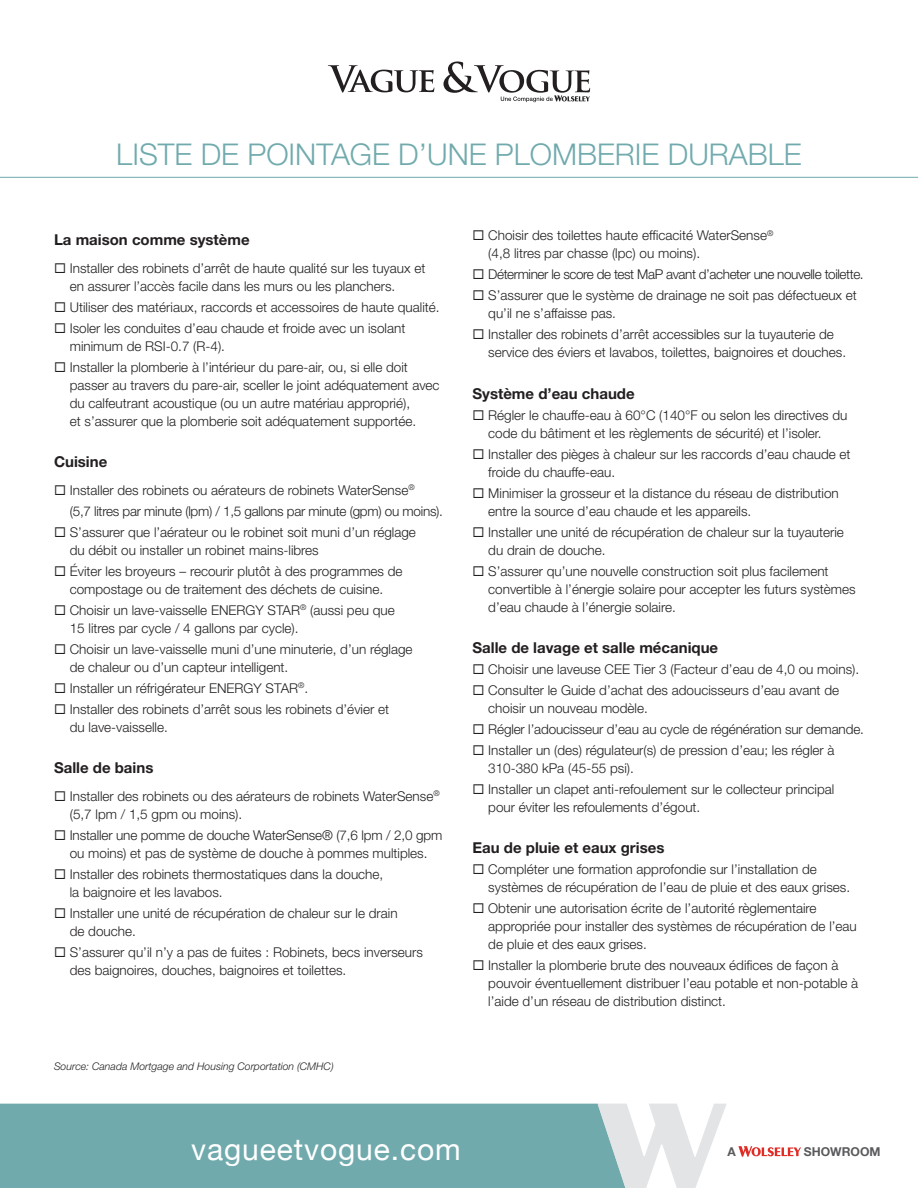
<style>
.page{position:relative;width:918px;height:1188px;background:#fff}
.page>*{position:absolute;margin:0;border:0;box-sizing:border-box;transform-origin:0 0}
.t1{font:300 30px "Helvetica Neue LT Pro";color:#71aaad}
.t2{font:30px "Helvetica Neue";letter-spacing:.03em;color:#fff}
.t3{font:700 15px "Helvetica Neue LT Pro";color:#231f20}
.t4{font:300 13.5px/18px "Helvetica Neue LT Pro";color:#231f20}
.t5{font:300 13.5px "Helvetica Neue LT Pro";letter-spacing:-.03em;color:#231f20}
.t6{font:700 12.15px "Helvetica Neue";color:#5a5a5d}
.t7{font:italic 300 10.5px "Helvetica Neue LT Pro";color:#231f20}
</style>
<div class="page">
<div style="left:0;top:1104px;width:598px;height:84px;background:#71aaad"></div>
<svg style="left:598px;top:1104px;width:129px;height:84px"></svg>
<svg style="left:738px;top:1146px;width:63px;height:11px"></svg>
<svg style="left:328px;top:65px;width:106px;height:28px"></svg>
<svg style="left:443px;top:61px;width:147px;height:41px"></svg>
<hr style="left:0;top:177px;width:918px;height:1px;background:#71aaad">
<p class="t1" style="left:116px;top:136px;width:687px">LISTE DE POINTAGE D’UNE PLOMBERIE DURABLE</p>
<p class="t3" style="left:54px;top:230px;width:197px">La maison comme système</p>
<p class="t4" style="left:70px;top:259px;width:357px;text-indent:-16px">◻ Installer des robinets d’arrêt de haute qualité sur les tuyaux et en assurer l’accès facile dans les murs ou les planchers.</p>
<p class="t4" style="left:54px;top:298px;width:387px">◻ Utiliser des matériaux, raccords et accessoires de haute qualité.</p>
<p class="t4" style="left:70px;top:319px;width:337px;text-indent:-16px">◻ Isoler les conduites d’eau chaude et froide avec un isolant minimum de RSI-0.7 (R-4).</p>
<p class="t4" style="left:70px;top:358px;width:371px;text-indent:-16px">◻ Installer la plomberie à l’intérieur du pare-air, ou, si elle doit passer au travers du pare-air, sceller le joint adéquatement avec du calfeutrant acoustique (ou un autre matériau approprié),<br>et s’assurer que la plomberie soit adéquatement supportée.</p>
<p class="t3" style="left:54px;top:452px;width:55px">Cuisine</p>
<p class="t4" style="left:70px;top:479px;width:375px;line-height:21px;text-indent:-16px">◻ Installer des robinets ou aérateurs de robinets WaterSense<sup>®<br></sup>(5,7 litres par minute (lpm) / 1,5 gallons par minute (gpm) ou moins).</p>
<p class="t4" style="left:70px;top:523px;width:348px;text-indent:-16px">◻ S’assurer que l’aérateur ou le robinet soit muni d’un réglage du débit ou installer un robinet mains-libres</p>
<p class="t4" style="left:54px;top:562px;width:350px;text-align:center">◻ Éviter les broyeurs – recourir plutôt à des programmes de compostage ou de traitement des déchets de cuisine.</p>
<p class="t4" style="left:70px;top:601px;width:326px;text-indent:-16px">◻ Choisir un lave-vaisselle ENERGY STAR<sup>®</sup> (aussi peu que<br>15 litres par cycle / 4 gallons par cycle).</p>
<p class="t4" style="left:70px;top:640px;width:344px;text-indent:-16px">◻ Choisir un lave-vaisselle muni d’une minuterie, d’un réglage de chaleur ou d’un capteur intelligent.</p>
<p class="t4" style="left:54px;top:679px;width:256px">◻ Installer un réfrigérateur ENERGY STAR<sup>®</sup>.</p>
<p class="t4" style="left:70px;top:700px;width:321px;text-indent:-16px">◻ Installer des robinets d’arrêt sous les robinets d’évier et du lave-vaisselle.</p>
<p class="t3" style="left:54px;top:758px;width:101px">Salle de bains</p>
<p class="t4" style="left:70px;top:787px;width:371px;text-indent:-16px">◻ Installer des robinets ou des aérateurs de robinets WaterSense<sup>® </sup>(5,7 lpm / 1,5 gpm ou moins).</p>
<p class="t4" style="left:54px;top:826px;width:390px;text-align:center">◻ Installer une pomme de douche WaterSense® (7,6 lpm / 2,0 gpm ou moins) et pas de système de douche à pommes multiples.</p>
<p class="t4" style="left:70px;top:865px;width:315px;text-indent:-16px">◻ Installer des robinets thermostatiques dans la douche, la baignoire et les lavabos.</p>
<p class="t4" style="left:70px;top:904px;width:329px;text-indent:-16px">◻ Installer une unité de récupération de chaleur sur le drain de douche.</p>
<p class="t4" style="left:70px;top:943px;width:355px;text-indent:-16px">◻ S’assurer qu’il n’y a pas de fuites : Robinets, becs inverseurs des baignoires, douches, baignoires et toilettes.</p>
<p class="t7" style="left:54px;top:1060px;width:281px">Source: Canada Mortgage and Housing Corportation (CMHC)</p>
<p class="t4" style="left:488px;top:226px;width:287px;text-indent:-16px">◻ Choisir des toilettes haute efficacité WaterSense<sup>® </sup>(4,8 litres par chasse (lpc) ou moins).</p>
<p class="t5" style="left:472px;top:266px;width:393px">◻ Déterminer le score de test MaP avant d’acheter une nouvelle toilette.</p>
<p class="t4" style="left:488px;top:286px;width:370px;text-indent:-16px">◻ S’assurer que le système de drainage ne soit pas défectueux et qu’il ne s’affaisse pas.</p>
<p class="t4" style="left:488px;top:325px;width:359px;text-indent:-16px">◻ Installer des robinets d’arrêt accessibles sur la tuyauterie de service des éviers et lavabos, toilettes, baignoires et douches.</p>
<p class="t3" style="left:472px;top:384px;width:164px">Système d’eau chaude</p>
<p class="t4" style="left:488px;top:406px;width:361px;text-indent:-16px">◻ Régler le chauffe-eau à 60°C (140°F ou selon les directives du code du bâtiment et les règlements de sécurité) et l’isoler.</p>
<p class="t4" style="left:488px;top:445px;width:364px;text-indent:-16px">◻ Installer des pièges à chaleur sur les raccords d’eau chaude et froide du chauffe-eau.</p>
<p class="t4" style="left:488px;top:484px;width:352px;text-indent:-16px">◻ Minimiser la grosseur et la distance du réseau de distribution entre la source d’eau chaude et les appareils.</p>
<p class="t4" style="left:488px;top:523px;width:357px;text-indent:-16px">◻ Installer une unité de récupération de chaleur sur la tuyauterie du drain de douche.</p>
<p class="t4" style="left:488px;top:562px;width:369px;text-indent:-16px">◻ S’assurer qu’une nouvelle construction soit plus facilement convertible à l’énergie solaire pour accepter les futurs systèmes d’eau chaude à l’énergie solaire.</p>
<p class="t3" style="left:472px;top:638px;width:247px">Salle de lavage et salle mécanique</p>
<p class="t4" style="left:472px;top:660px;width:388px">◻ Choisir une laveuse CEE Tier 3 (Facteur d’eau de 4,0 ou moins).</p>
<p class="t4" style="left:488px;top:681px;width:352px;text-indent:-16px">◻ Consulter le Guide d’achat des adoucisseurs d’eau avant de choisir un nouveau modèle.</p>
<p class="t4" style="left:472px;top:720px;width:393px">◻ Régler l’adoucisseur d’eau au cycle de régénération sur demande.</p>
<p class="t4" style="left:488px;top:741px;width:348px;text-indent:-16px">◻ Installer un (des) régulateur(s) de pression d’eau; les régler à<br>310-380 kPa (45-55 psi).</p>
<p class="t4" style="left:488px;top:780px;width:348px;text-indent:-16px">◻ Installer un clapet anti-refoulement sur le collecteur principal pour éviter les refoulements d’égout.</p>
<p class="t3" style="left:472px;top:839px;width:193px">Eau de pluie et eaux grises</p>
<p class="t4" style="left:488px;top:860px;width:363px;text-indent:-16px">◻ Compléter une formation approfondie sur l’installation de systèmes de récupération de l’eau de pluie et des eaux grises.</p>
<p class="t4" style="left:488px;top:899px;width:370px;text-indent:-16px">◻ Obtenir une autorisation écrite de l’autorité règlementaire appropriée pour installer des systèmes de récupération de l’eau de pluie et des eaux grises.</p>
<p class="t4" style="left:488px;top:956px;width:371px;text-indent:-16px">◻ Installer la plomberie brute des nouveaux édifices de façon à pouvoir éventuellement distribuer l’eau potable et non-potable à l’aide d’un réseau de distribution distinct.</p>
<p class="t2" style="left:191px;top:1127px;width:271px">vagueetvogue.com</p>
<p class="t6" style="left:728px;top:1142px;width:10px">A</p>
<p class="t6" style="left:804px;top:1142px;width:78px">SHOWROOM</p>
</div>
